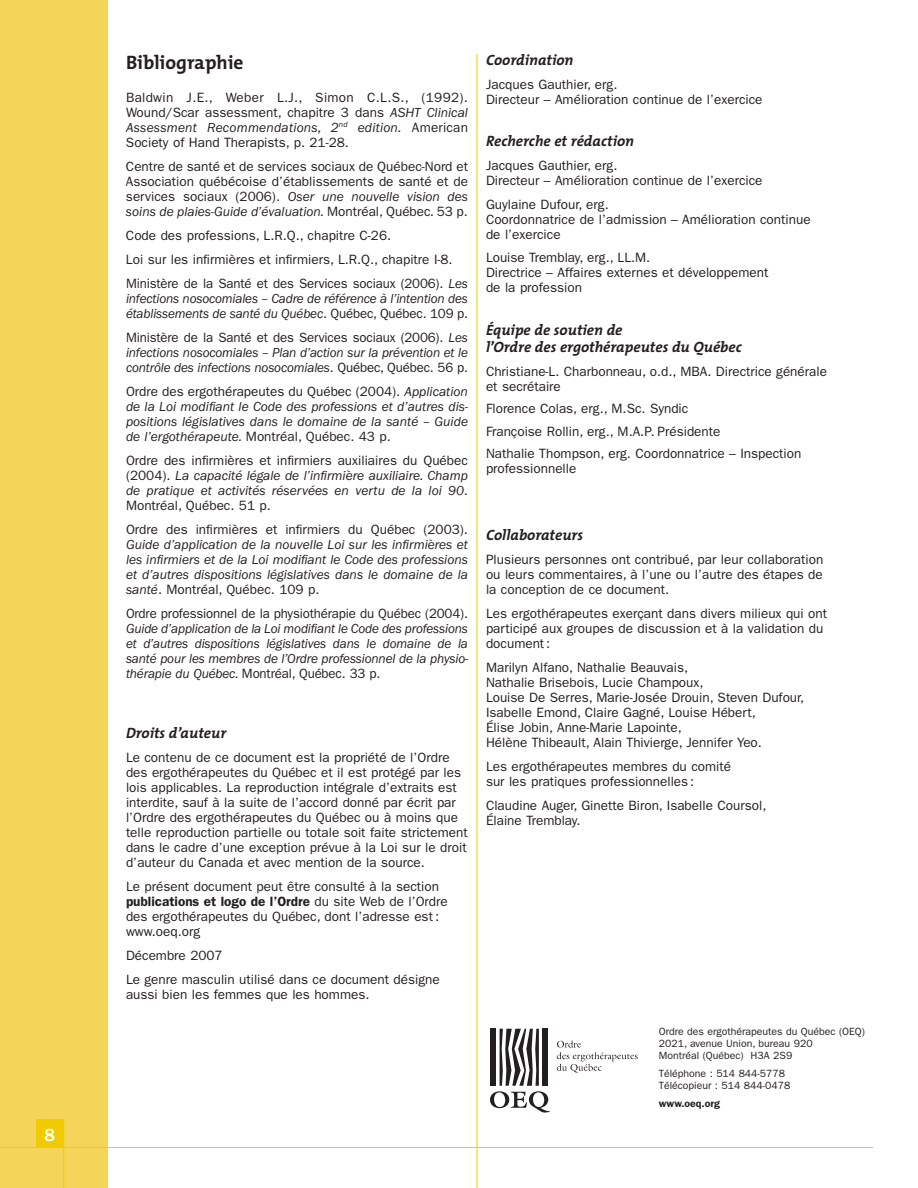
<style>
.page{position:relative;width:918px;height:1188px;background:#fff}
.page>*{position:absolute;margin:0;border:0;box-sizing:border-box;transform-origin:0 0}
.t1{font:700 19.5px "The Mix";color:#231f20}
.t2{font:500 18px "Franklin Gothic";color:#fff}
.t3{font:italic 700 15px/16.5px "The Mix";color:#231f20}
.t4{font:13.5px/15px "Franklin Gothic";color:#231f20}
.t5{font:italic 13.5px/15px "Franklin Gothic";letter-spacing:-.01em;color:#231f20;text-align:justify}
.t6{font:10.5px/12px "Franklin Gothic";color:#231f20}
.t7{font:600 10.5px "Franklin Gothic";color:#231f20}
.s1{font-style:italic}
.s2{font-style:normal}
.s3{font-weight:600}
</style>
<div class="page">
<div style="left:0;top:0;width:108px;height:1188px;background:#f5d559"></div>
<hr style="left:477px;top:54px;width:1px;height:1134px;background:#f0cb00">
<hr style="left:0;top:1147px;width:873px;height:1px;background:#f0cb00">
<div style="left:36px;top:1119px;width:28px;height:29px;background:#f0cb00"></div>
<hr style="left:63px;top:1119px;width:1px;height:69px;background:#f0cb00">
<svg style="left:490px;top:1029px;width:60px;height:84px"></svg>
<svg style="left:557px;top:1041px;width:81px;height:32px"></svg>
<h2 class="t2" style="left:45px;top:1128px;width:12px">8</h2>
<h1 class="t1" style="left:126px;top:53px;width:119px">Bibliographie</h1>
<p class="t4" style="left:126px;top:91px;width:344px;text-align:justify">Baldwin J.E., Weber L.J., Simon C.L.S., (1992).<br>Wound/Scar assessment, chapitre 3 dans <span class="s1">ASHT Clinical Assessment Recommendations, 2</span><sup>nd</sup> <span class="s1">edition.</span> American Society of Hand Therapists, p. 21-28.</p>
<p class="t4" style="left:126px;top:160px;width:344px;text-align:justify">Centre de santé et de services sociaux de Québec-Nord et Association québécoise d’établissements de santé et de services sociaux (2006). <span class="s1">Oser une nouvelle vision des soins de plaies-Guide d’évaluation.</span> Montréal, Québec<span class="s1">.</span> 53 p.</p>
<p class="t4" style="left:126px;top:224px;width:343px;line-height:24px">Code des professions, L.R.Q., chapitre C-26.<br>Loi sur les infirmières et infirmiers, L.R.Q., chapitre I-8.<br>Ministère de la Santé et des Services sociaux (2006). <span class="s1">Les</span></p>
<p class="t5" style="left:126px;top:292px;width:343px">infections nosocomiales – Cadre de référence à l’intention des établissements de santé du Québec<span class="s2">. Québec, Québec. 109 p.</span></p>
<p class="t5" style="left:126px;top:331px;width:344px"><span class="s2">Ministère de la Santé et des Services sociaux (2006).</span> Les infections nosocomiales – Plan d’action sur la prévention et le contrôle des infections nosocomiales<span class="s2">. Québec, Québec. 56 p.</span></p>
<p class="t5" style="left:126px;top:385px;width:344px"><span class="s2">Ordre des ergothérapeutes du Québec (2004).</span> Application de la Loi modifiant le Code des professions et d’autres dis&shy;positions législatives dans le domaine de la santé – Guide de l’ergothérapeute. <span class="s2">Montréal, Québec. 43 p.</span></p>
<p class="t5" style="left:126px;top:454px;width:344px"><span class="s2">Ordre des infirmières et infirmiers auxiliaires du Québec (2004).</span> La capacité légale de l’infirmière auxiliaire. Champ de pratique et activités réservées en vertu de la loi 90<span class="s2">.<br>Montréal, Québec. 51 p.</span></p>
<p class="t4" style="left:126px;top:523px;width:343px">Ordre des infirmières et infirmiers du Québec (2003).</p>
<p class="t5" style="left:126px;top:538px;width:344px">Guide d’application de la nouvelle Loi sur les infirmières et les infirmiers et de la Loi modifiant le Code des professions et d’autres dispositions législatives dans le domaine de la santé<span class="s2">. Montréal, Québec. 109 p.</span></p>
<p class="t4" style="left:126px;top:607px;width:343px">Ordre professionnel de la physiothérapie du Québec (2004).</p>
<p class="t5" style="left:126px;top:622px;width:344px">Guide d’application de la Loi modifiant le Code des professions et d’autres dispositions législatives dans le domaine de la santé pour les membres de l’Ordre professionnel de la physio&shy;thérapie du Québec. <span class="s2">Montréal, Québec. 33 p.</span></p>
<p class="t3" style="left:126px;top:725px;width:102px">Droits d’auteur</p>
<p class="t4" style="left:126px;top:751px;width:343px">Le contenu de ce document est la propriété de l’Ordre des ergothérapeutes du Québec et il est protégé par les lois applicables. La reproduction intégrale d’extraits est interdite, sauf à la suite de l’accord donné par écrit par l’Ordre des ergothérapeutes du Québec ou à moins que telle reproduction partielle ou totale soit faite strictement dans le cadre d’une exception prévue à la Loi sur le droit d’auteur du Canada et avec mention de la source.</p>
<p class="t4" style="left:126px;top:880px;width:323px">Le présent document peut être consulté à la section <span class="s3">publications et logo de l’Ordre</span> du site Web de l’Ordre des ergothérapeutes du Québec, dont l’adresse est : www.oeq.org</p>
<p class="t4" style="left:126px;top:945px;width:315px;line-height:24px">Décembre 2007<br>Le genre masculin utilisé dans ce document désigne</p>
<p class="t4" style="left:126px;top:988px;width:245px">aussi bien les femmes que les hommes.</p>
<p class="t3" style="left:486px;top:53px;width:89px">Coordination</p>
<p class="t4" style="left:486px;top:79px;width:278px">Jacques Gauthier, erg.<br>Directeur – Amélioration continue de l’exercice</p>
<p class="t3" style="left:486px;top:134px;width:150px">Recherche et rédaction</p>
<p class="t4" style="left:486px;top:160px;width:278px">Jacques Gauthier, erg.<br>Directeur – Amélioration continue de l’exercice</p>
<p class="t4" style="left:486px;top:199px;width:326px">Guylaine Dufour, erg.<br>Coordonnatrice de l’admission – Amélioration continue de l’exercice</p>
<p class="t4" style="left:486px;top:251px;width:284px">Louise Tremblay, erg., LL.M.<br>Directrice – Affaires externes et développement de la profession</p>
<p class="t3" style="left:486px;top:323px;width:257px">Équipe de soutien de<br>l’Ordre des ergothérapeutes du Québec</p>
<p class="t4" style="left:486px;top:365px;width:343px">Christiane-L. Charbonneau, o.d., MBA. Directrice générale et secrétaire</p>
<p class="t4" style="left:486px;top:399px;width:317px;line-height:22.5px">Florence Colas, erg., M.Sc. Syndic<br>Françoise Rollin, erg., M.A.P. Présidente<br>Nathalie Thompson, erg. Coordonnatrice – Inspection</p>
<p class="t4" style="left:486px;top:463px;width:92px">professionnelle</p>
<p class="t3" style="left:486px;top:527px;width:99px">Collaborateurs</p>
<p class="t4" style="left:486px;top:553px;width:339px;text-align:justify">Plusieurs personnes ont contribué, par leur collaboration ou leurs commentaires, à l’une ou l’autre des étapes de la conception de ce document.</p>
<p class="t4" style="left:486px;top:607px;width:343px">Les ergothérapeutes exerçant dans divers milieux qui ont participé aux groupes de discussion et à la validation du document :</p>
<p class="t4" style="left:486px;top:661px;width:320px">Marilyn Alfano, Nathalie Beauvais,<br>Nathalie Brisebois, Lucie Champoux,<br>Louise De Serres, Marie-Josée Drouin, Steven Dufour, Isabelle Emond, Claire Gagné, Louise Hébert,<br>Élise Jobin, Anne-Marie Lapointe,<br>Hélène Thibeault, Alain Thivierge, Jennifer Yeo.</p>
<p class="t4" style="left:486px;top:760px;width:247px">Les ergothérapeutes membres du comité sur les pratiques professionnelles :</p>
<p class="t4" style="left:486px;top:799px;width:282px">Claudine Auger, Ginette Biron, Isabelle Coursol,<br>Élaine Tremblay.</p>
<p class="t6" style="left:659px;top:1026px;width:208px">Ordre des ergothérapeutes du Québec (OEQ)<br>2021, avenue Union, bureau 920<br>Montréal (Québec) H3A 2S9</p>
<p class="t6" style="left:659px;top:1068px;width:133px">Téléphone : 514 844-5778<br>Télécopieur : 514 844-0478</p>
<p class="t7" style="left:659px;top:1099px;width:63px">www.oeq.org</p>
</div>
